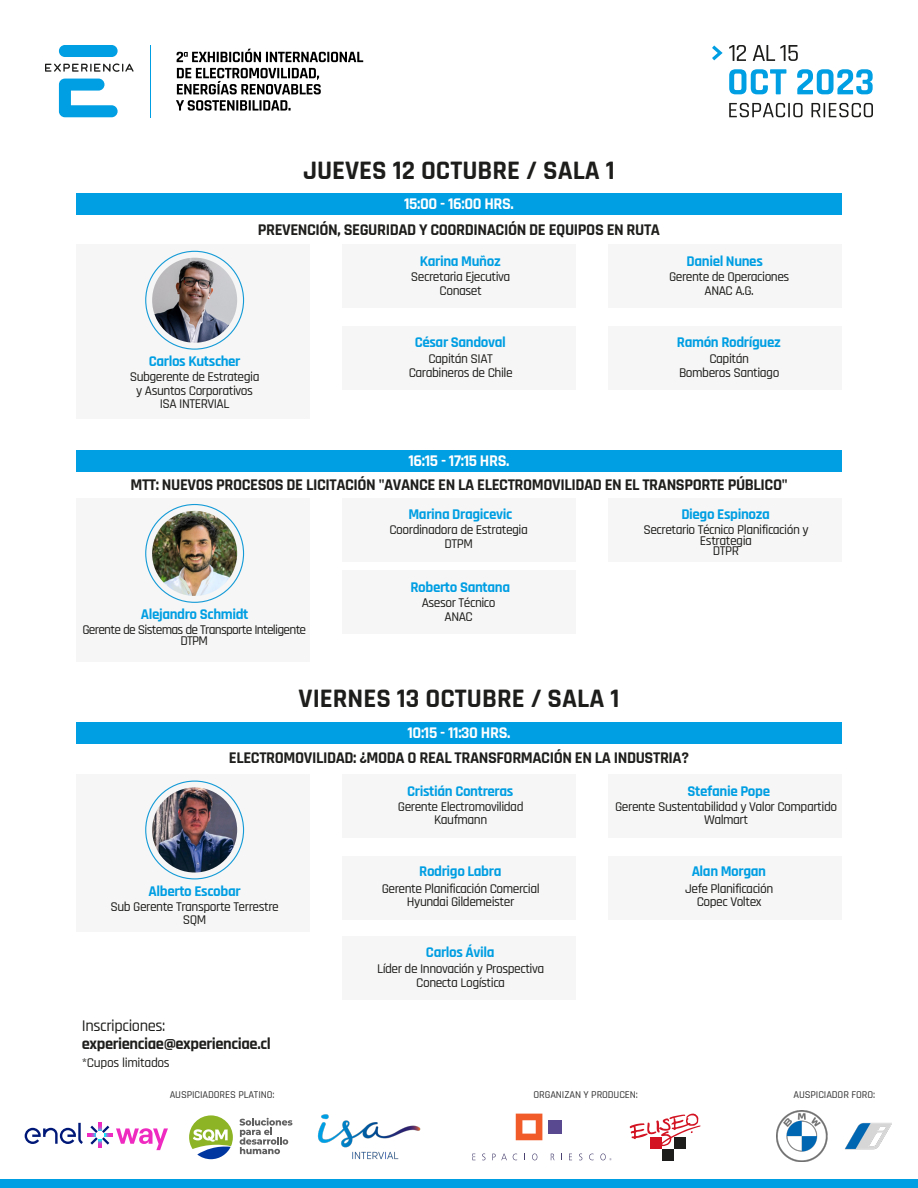
<style>
.page{position:relative;width:918px;height:1188px;background:#fff}
.page>*{position:absolute;margin:0;border:0;box-sizing:border-box;transform-origin:0 0}
.t1{font:700 27px "Rajdhani";color:#1d1d1b}
.t2{font:700 16.5px "Rajdhani";letter-spacing:-.025em;color:#1e1e1c}
.t3{font:700 16.5px "Rajdhani";letter-spacing:-.025em;color:#fff}
.t4{font:500 16.5px "Rajdhani";letter-spacing:-.025em;color:#1e1e1c}
.t5{font:700 15px "Rajdhani";letter-spacing:-.025em;color:#009ee2}
.t6{font:500 13.5px/13.5px "Rajdhani";letter-spacing:-.035em;color:#1d1d1b;text-align:center}
.t7{font:500 13.5px/10.5px "Rajdhani";letter-spacing:-.055em;color:#1d1d1b;text-align:center}
.t8{font:500 13.5px "Rajdhani";letter-spacing:-.025em;color:#1e1e1c}
.t9{font:500 10.5px "Rajdhani";letter-spacing:-.01em;color:#333}
</style>
<div class="page">
<div style="left:0;top:1179px;width:918px;height:9px;background:#009ee2"></div>
<svg style="left:45px;top:45px;width:89px;height:72px"></svg>
<hr style="left:150px;top:45px;width:1px;height:72px;background:#009ee2">
<svg style="left:177px;top:49px;width:186px;height:13px"></svg>
<svg style="left:177px;top:68px;width:144px;height:26px"></svg>
<svg style="left:176px;top:100px;width:115px;height:11px"></svg>
<svg style="left:712px;top:46px;width:11px;height:14px"></svg>
<svg style="left:729px;top:45px;width:17px;height:16px"></svg>
<svg style="left:753px;top:45px;width:45px;height:16px"></svg>
<svg style="left:729px;top:69px;width:57px;height:25px"></svg>
<svg style="left:797px;top:69px;width:76px;height:25px"></svg>
<svg style="left:729px;top:103px;width:74px;height:14px"></svg>
<svg style="left:811px;top:103px;width:62px;height:14px"></svg>
<div style="left:76px;top:722px;width:766px;height:21px;background:#009ee2"></div>
<div style="left:76px;top:774px;width:234px;height:158px;background:#f6f6f6"></div>
<div style="left:342px;top:774px;width:234px;height:64px;background:#f6f6f6"></div>
<div style="left:608px;top:774px;width:234px;height:64px;background:#f6f6f6"></div>
<div style="left:342px;top:856px;width:234px;height:64px;background:#f6f6f6"></div>
<div style="left:608px;top:856px;width:234px;height:64px;background:#f6f6f6"></div>
<div style="left:342px;top:936px;width:234px;height:64px;background:#f6f6f6"></div>
<div style="left:76px;top:194px;width:766px;height:21px;background:#009ee2"></div>
<div style="left:76px;top:245px;width:234px;height:174px;background:#f6f6f6"></div>
<div style="left:342px;top:245px;width:234px;height:63px;background:#f6f6f6"></div>
<div style="left:608px;top:245px;width:234px;height:63px;background:#f6f6f6"></div>
<div style="left:342px;top:326px;width:234px;height:64px;background:#f6f6f6"></div>
<div style="left:608px;top:326px;width:234px;height:64px;background:#f6f6f6"></div>
<img style="left:152px;top:258px;width:85px;height:85px;border-radius:43px">
<div style="left:76px;top:498px;width:234px;height:163px;background:#f6f6f6"></div>
<div style="left:76px;top:450px;width:766px;height:21px;background:#009ee2"></div>
<div style="left:342px;top:498px;width:234px;height:64px;background:#f6f6f6"></div>
<div style="left:608px;top:498px;width:234px;height:64px;background:#f6f6f6"></div>
<div style="left:342px;top:571px;width:234px;height:63px;background:#f6f6f6"></div>
<img style="left:152px;top:511px;width:85px;height:85px;border-radius:43px">
<img style="left:152px;top:787px;width:85px;height:86px;border-radius:43px">
<div style="left:549px;top:1120px;width:13px;height:14px;background:#594990"></div>
<svg style="left:482px;top:1154px;width:4px;height:6px"></svg>
<svg style="left:492px;top:1154px;width:15px;height:6px"></svg>
<svg style="left:513px;top:1154px;width:4px;height:6px"></svg>
<svg style="left:532px;top:1154px;width:5px;height:6px"></svg>
<svg style="left:472px;top:1154px;width:3px;height:6px"></svg>
<svg style="left:569px;top:1154px;width:3px;height:6px"></svg>
<svg style="left:579px;top:1154px;width:3px;height:6px"></svg>
<svg style="left:589px;top:1154px;width:5px;height:6px"></svg>
<svg style="left:600px;top:1154px;width:12px;height:6px"></svg>
<svg style="left:551px;top:1154px;width:4px;height:6px"></svg>
<svg style="left:516px;top:1114px;width:26px;height:26px"></svg>
<div style="left:651px;top:1138px;width:11px;height:11px;background:#d31322"></div>
<div style="left:674px;top:1138px;width:12px;height:11px;background:#1d1d1b"></div>
<div style="left:662px;top:1149px;width:12px;height:11px;background:#1d1d1b"></div>
<svg style="left:630px;top:1113px;width:71px;height:33px"></svg>
<svg style="left:240px;top:1118px;width:52px;height:36px"></svg>
<svg style="left:189px;top:1115px;width:44px;height:44px"></svg>
<svg style="left:25px;top:1123px;width:143px;height:27px"></svg>
<img style="left:317px;top:1114px;width:104px;height:46px">
<img style="left:777px;top:1111px;width:115px;height:51px">
<h1 class="t1" style="left:303px;top:154px;width:313px">JUEVES 12 OCTUBRE / SALA 1</h1>
<p class="t3" style="left:404px;top:194px;width:111px">15:00 - 16:00 HRS.</p>
<p class="t2" style="left:258px;top:219px;width:404px">PREVENCIÓN, SEGURIDAD Y COORDINACIÓN DE EQUIPOS EN RUTA</p>
<p class="t5" style="left:420px;top:252px;width:82px">Karina Muñoz</p>
<p class="t6" style="left:411px;top:271px;width:101px">Secretaria Ejecutiva<br>Conaset</p>
<p class="t5" style="left:687px;top:252px;width:78px">Daniel Nunes</p>
<p class="t6" style="left:669px;top:271px;width:122px">Gerente de Operaciones<br>ANAC A.G.</p>
<p class="t5" style="left:149px;top:352px;width:93px">Carlos Kutscher</p>
<p class="t6" style="left:130px;top:370px;width:131px">Subgerente de Estrategia y Asuntos Corporativos<br>ISA INTERVIAL</p>
<p class="t5" style="left:415px;top:333px;width:93px">César Sandoval</p>
<p class="t5" style="left:677px;top:333px;width:105px">Ramón Rodríguez</p>
<p class="t6" style="left:409px;top:353px;width:105px">Capitán SIAT<br>Carabineros de Chile</p>
<p class="t6" style="left:679px;top:353px;width:102px">Capitán<br>Bomberos Santiago</p>
<p class="t3" style="left:408px;top:450px;width:103px">16:15 - 17:15 HRS.</p>
<p class="t2" style="left:130px;top:474px;width:659px">MTT: NUEVOS PROCESOS DE LICITACIÓN "AVANCE EN LA ELECTROMOVILIDAD EN EL TRANSPORTE PÚBLICO"</p>
<p class="t5" style="left:408px;top:505px;width:105px">Marina Dragicevic</p>
<p class="t6" style="left:389px;top:524px;width:140px">Coordinadora de Estrategia<br>DTPM</p>
<p class="t5" style="left:141px;top:605px;width:109px">Alejandro Schmidt</p>
<p class="t7" style="left:82px;top:625px;width:225px">Gerente de Sistemas de Transporte Inteligente<br>DTPM</p>
<p class="t5" style="left:410px;top:578px;width:101px">Roberto Santana</p>
<p class="t6" style="left:422px;top:597px;width:75px">Asesor Técnico<br>ANAC</p>
<h1 class="t1" style="left:299px;top:681px;width:322px">VIERNES 13 OCTUBRE / SALA 1</h1>
<p class="t3" style="left:407px;top:722px;width:105px">10:15 - 11:30 HRS.</p>
<p class="t5" style="left:681px;top:505px;width:90px">Diego Espinoza</p>
<p class="t6" style="left:643px;top:525px;width:167px;line-height:10.5px">Secretario Técnico Planificación y<br>Estrategia<br>DTPR</p>
<p class="t2" style="left:229px;top:748px;width:462px">ELECTROMOVILIDAD: ¿MODA O REAL TRANSFORMACIÓN EN LA INDUSTRIA?</p>
<p class="t5" style="left:149px;top:882px;width:94px">Alberto Escobar</p>
<p class="t6" style="left:110px;top:900px;width:170px">Sub Gerente Transporte Terrestre<br>SQM</p>
<p class="t5" style="left:407px;top:782px;width:108px">Cristián Contreras</p>
<p class="t6" style="left:398px;top:800px;width:127px">Gerente Electromovilidad<br>Kaufmann</p>
<p class="t5" style="left:419px;top:862px;width:84px">Rodrigo Labra</p>
<p class="t6" style="left:382px;top:882px;width:160px">Gerente Planificación Comercial<br>Hyundai Gildemeister</p>
<p class="t5" style="left:426px;top:943px;width:70px">Carlos Ávila</p>
<p class="t6" style="left:377px;top:962px;width:169px">Líder de Innovación y Prospectiva<br>Conecta Logística</p>
<p class="t5" style="left:688px;top:782px;width:84px">Stefanie Pope</p>
<p class="t6" style="left:615px;top:800px;width:224px">Gerente Sustentabilidad y Valor Compartido<br>Walmart</p>
<p class="t5" style="left:692px;top:862px;width:76px">Alan Morgan</p>
<p class="t6" style="left:685px;top:882px;width:90px">Jefe Planificación<br>Copec Voltex</p>
<p class="t4" style="left:82px;top:1016px;width:85px">Inscripciones:</p>
<p class="t2" style="left:82px;top:1034px;width:190px">experienciae@experienciae.cl</p>
<p class="t8" style="left:82px;top:1055px;width:89px">*Cupos limitados</p>
<p class="t9" style="left:170px;top:1089px;width:106px">AUSPICIADORES PLATINO:</p>
<p class="t9" style="left:534px;top:1089px;width:106px">ORGANIZAN Y PRODUCEN:</p>
<p class="t9" style="left:794px;top:1089px;width:83px">AUSPICIADOR FORO:</p>
</div>
